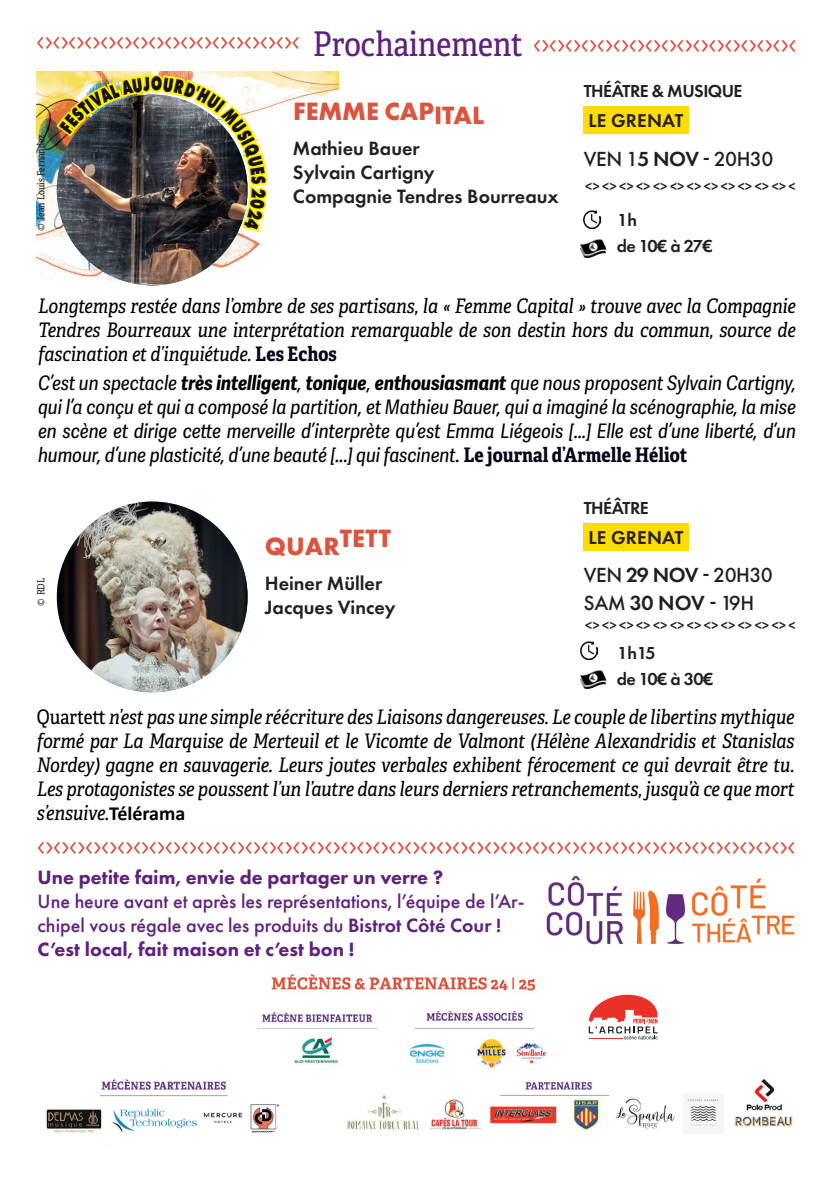
<style>
.page{position:relative;width:840px;height:1191px;background:#fff}
.page>*{position:absolute;margin:0;border:0;box-sizing:border-box;transform-origin:0 0}
.t1{font:34px "Garage Gothic";color:#dc533e;scale:.93 1}
.t2{font:700 26px "Futura PT";color:#dc533e}
.t3{font:500 21.2px/27.6px "Futura PT";letter-spacing:-.025em;color:#231f20}
.t4{font:italic 20px/24px "Adelle Condensed";color:#000001;text-align:justify}
.t5{font:italic 20px/24px "Adelle Sans Cnd";color:#000001;text-align:justify}
.t6{font:500 20px/24px "Futura PT";color:#60207e}
.t7{font:600 20px/24px "Futura PT";color:#231f20}
.t8{font:800 20px "Futura PT";color:#60207e}
.t9{font:600 19.2px "Futura PT";letter-spacing:.01em;color:#231f20}
.t10{font:600 18px/26.6px "Futura PT";letter-spacing:-.03em;color:#231f20}
.t11{font:500 14px "Franklin Gothic URW Cond";color:#231f20}
.t12{font:10px "Adelle Condensed";color:#231f20}
.s1{font-family:"Adelle Condensed";color:#60207e}
.s2{font-family:"Trebuchet MS"}
.s3{font-weight:600}
.s4{font-weight:700;font-style:normal;color:#000218}
.s5{font-weight:700}
.s6{font-family:"Adelle Condensed";font-weight:700;font-style:normal;color:#000218}
.s7{font-style:normal}
.s8{font-family:"Calibri";font-weight:700;font-style:normal}
.s9{font-weight:800}
</style>
<div class="page">
<img style="left:37px;top:71px;width:301px;height:210px">
<img style="left:57px;top:501px;width:190px;height:191px;border-radius:95px">
<img style="left:57px;top:95px;width:190px;height:190px;border-radius:95px">
<div style="left:583px;top:523px;width:105px;height:27px;background:#ffdc01"></div>
<div style="left:583px;top:106px;width:105px;height:27px;background:#ffdc01"></div>
<img style="left:580px;top:642px;width:17px;height:17px">
<img style="left:583px;top:211px;width:17px;height:17px">
<img style="left:579px;top:670px;width:28px;height:19px">
<img style="left:579px;top:239px;width:28px;height:19px">
<img style="left:46px;top:974px;width:747px;height:159px">
<img style="left:546px;top:875px;width:248px;height:70px">
<svg style="left:588px;top:991px;width:69px;height:48px"></svg>
<img style="left:59px;top:77px;width:207px;height:154px">
<h1 class="t1" style="left:37px;top:24px;width:284px">&lt;&gt;&lt;&gt;&lt;&gt;&lt;&gt;&lt;&gt;&lt;&gt;&lt;&gt;&lt;&gt;&lt;&gt;&lt;&gt;&lt;&gt;&lt;&gt;&lt;&gt;&lt;&gt;&lt;&gt;&lt;&gt;&lt;</h1>
<h1 class="t1" style="left:312px;top:27px;width:521px"><span class="s1">Prochainement</span> &lt;&gt;&lt;&gt;&lt;&gt;&lt;&gt;&lt;&gt;&lt;&gt;&lt;&gt;&lt;&gt;&lt;&gt;&lt;&gt;&lt;&gt;&lt;&gt;&lt;&gt;&lt;&gt;&lt;&gt;&lt;&gt;&lt;</h1>
<p class="t12" style="left:35px;top:231px;width:98px;rotate:-90deg"><span class="s2">©</span> Jean Louis Fernandez</p>
<h2 class="t2" style="left:293px;top:94px;width:193px">FEMME CAPITAL</h2>
<p class="t7" style="left:293px;top:136px;width:267px">Mathieu Bauer<br>Sylvain Cartigny<br>Compagnie Tendres Bourreaux</p>
<p class="t10" style="left:583px;top:77px;width:160px">THÉÂTRE &amp; MUSIQUE</p>
<p class="t9" style="left:588px;top:108px;width:96px">LE GRENAT</p>
<p class="t3" style="left:583px;top:145px;width:191px">VEN 1<span class="s3">5 NOV</span> - 20H30</p>
<p class="t11" style="left:585px;top:176px;width:212px">&lt;&gt; &lt;&gt; &lt;&gt; &lt;&gt; &lt;&gt; &lt;&gt; &lt;&gt; &lt;&gt; &lt;&gt; &lt;&gt; &lt;&gt; &lt;&gt; &lt;</p>
<p class="t10" style="left:616px;top:206px;width:98px">1h<br>de 10€ à 27€</p>
<p class="t4" style="left:38px;top:294px;width:758px">Longtemps restée dans l’ombre de ses partisans, la « Femme Capital » trouve avec la Compagnie Tendres Bourreaux une interprétation remarquable de son destin hors du commun, source de fascination et d’inquiétude. <span class="s4">Les Echos</span></p>
<p class="t5" style="left:38px;top:372px;width:758px">C’est un spectacle <span class="s5">très intelligent</span>, <span class="s5">tonique</span>, <span class="s5">enthousiasmant</span> que nous proposent Sylvain Cartigny, qui l’a conçu et qui a composé la partition, et Mathieu Bauer, qui a imaginé la scénographie, la mise en scène et dirige cette merveille d’interprète qu’est Emma Liégeois [...] Elle est d’une liberté, d’un humour, d’une plasticité, d’une beauté [...] qui fascinent. <span class="s6">Le journal d’Armelle Héliot</span></p>
<p class="t12" style="left:35px;top:605px;width:29px;rotate:-90deg"><span class="s2">©</span> RDL</p>
<h2 class="t2" style="left:265px;top:525px;width:127px">QUARTETT</h2>
<p class="t7" style="left:265px;top:571px;width:132px">Heiner Müller<br>Jacques Vincey</p>
<p class="t10" style="left:583px;top:494px;width:66px">THÉÂTRE</p>
<p class="t9" style="left:588px;top:525px;width:96px">LE GRENAT</p>
<p class="t3" style="left:583px;top:561px;width:190px">VEN <span class="s3">29 NOV</span> - 20H30<br>SAM <span class="s3">30 NOV</span> - 19H</p>
<p class="t10" style="left:616px;top:639px;width:98px">1h15<br>de 10€ à 30€</p>
<p class="t11" style="left:585px;top:615px;width:212px">&lt;&gt; &lt;&gt; &lt;&gt; &lt;&gt; &lt;&gt; &lt;&gt; &lt;&gt; &lt;&gt; &lt;&gt; &lt;&gt; &lt;&gt; &lt;&gt; &lt;</p>
<p class="t4" style="left:37px;top:705px;width:758px"><span class="s7">Quartett</span> n’est pas une simple réécriture des Liaisons dangereuses. Le couple de libertins mythique formé par La Marquise de Merteuil et le Vicomte de Valmont (Hélène Alexandridis et Stanislas Nordey) gagne en sauvagerie. Leurs joutes verbales exhibent férocement ce qui devrait être tu.<br>Les protagonistes se poussent l’un l’autre dans leurs derniers retranchements, jusqu’à ce que mort s’ensuive.<span class="s8">Télérama</span></p>
<h1 class="t1" style="left:38px;top:829px;width:816px">&lt;&gt;&lt;&gt;&lt;&gt;&lt;&gt;&lt;&gt;&lt;&gt;&lt;&gt;&lt;&gt;&lt;&gt;&lt;&gt;&lt;&gt;&lt;&gt;&lt;&gt;&lt;&gt;&lt;&gt;&lt;&gt;&lt;&gt;&lt;&gt;&lt;&gt;&lt;&gt;&lt;&gt;&lt;&gt;&lt;&gt;&lt;&gt;&lt;&gt;&lt;&gt;&lt;&gt;&lt;&gt;&lt;&gt;&lt;&gt;&lt;&gt;&lt;&gt;&lt;&gt;&lt;&gt;&lt;&gt;&lt;&gt;&lt;&gt;&lt;&gt;&lt;&gt;&lt;&gt;&lt;&gt;&lt;&gt;&lt;&gt;&lt;&gt;&lt;&gt;&lt;&gt;&lt;&gt;&lt;</h1>
<p class="t8" style="left:38px;top:865px;width:407px">Une petite faim, envie de partager un verre ?</p>
<p class="t6" style="left:38px;top:889px;width:488px">Une heure avant et après les représentations, l’équipe de l’Ar&shy;chipel vous régale avec les produits du <span class="s3">Bistrot Côté Cour !<br></span><span class="s9">C’est local, fait maison et c’est bon !</span></p>
</div>
